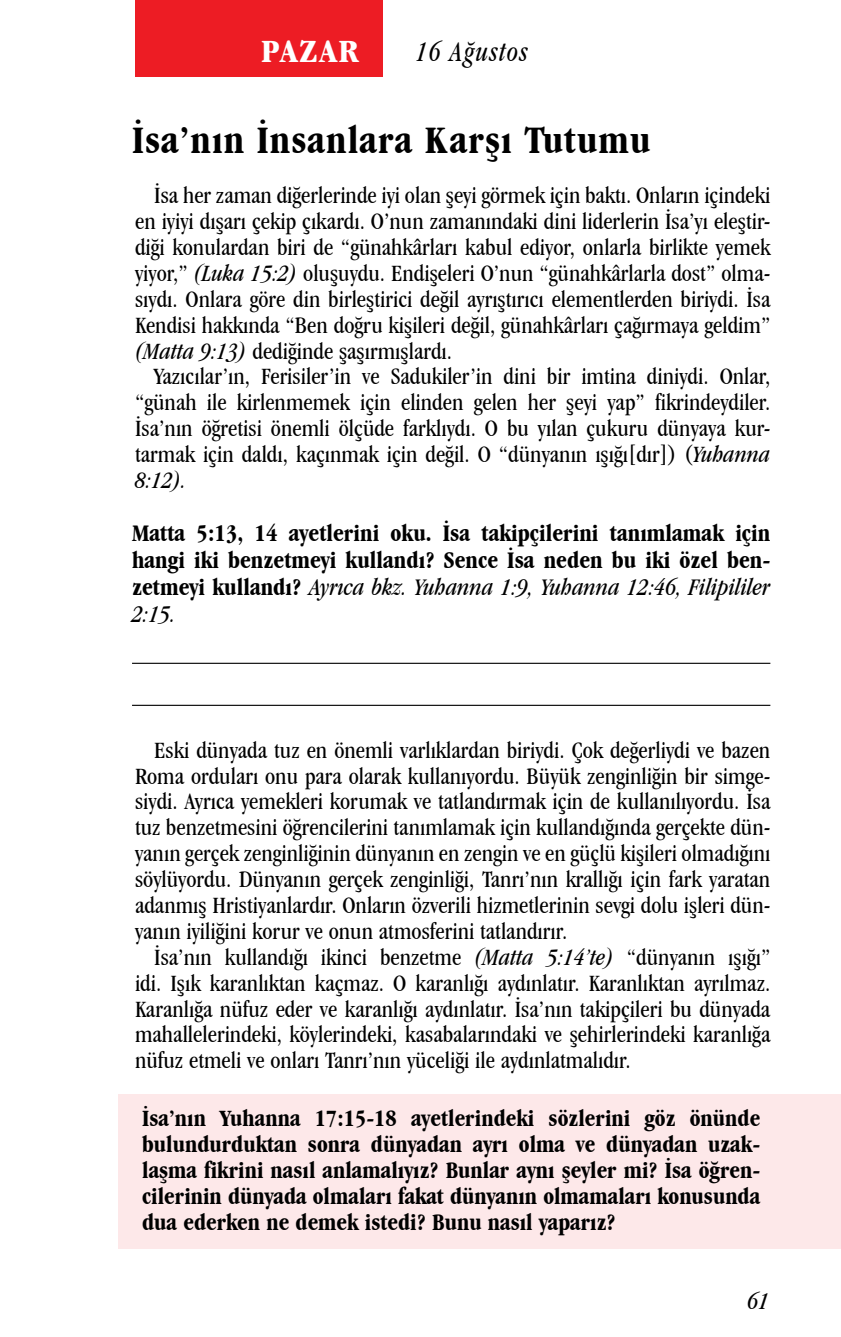
<style>
.page{position:relative;width:841px;height:1337px;background:#fff}
.page>*{position:absolute;margin:0;border:0;box-sizing:border-box;transform-origin:0 0}
.t1{font:700 condensed 40.5px "Garamond IT Cby BT";letter-spacing:.025em;color:#000}
.t2{font:700 condensed 33.75px "Garamond IT Cby BT";letter-spacing:.05em;color:#fff;scale:1.1 1}
.t3{font:italic condensed 29.25px "Garamond IT Cby BT";letter-spacing:.05em;color:#000;scale:.9 1}
.t4{font:700 condensed 24.75px/27px "Garamond IT Cby BT";color:#000;text-align:justify}
.t5{font:italic condensed 24.75px "Garamond IT Cby BT";color:#000}
.t6{font:condensed 24.3px/25.9px "Garamond IT Cby BT";color:#000;text-align:justify}
.t7{font:700 condensed 24.3px/25.9px "Garamond IT Cby BT";color:#000;text-align:justify}
.s1{font-style:italic}
.s2{font-weight:400;font-style:italic}
</style>
<div class="page">
<div style="left:135px;top:0;width:247px;height:76px;background:#ed1c24"></div>
<div style="left:119px;top:1093px;width:721px;height:155px;background:#fde8e9"></div>
<hr style="left:132px;top:663px;width:638px;height:1px;background:#000">
<hr style="left:132px;top:705px;width:638px;height:1px;background:#000">
<h2 class="t2" style="left:261px;top:31px;width:90px">PAZAR</h2>
<p class="t3" style="left:416px;top:35px;width:126px">16 Ağustos</p>
<h1 class="t1" style="left:132px;top:116px;width:520px">İsa’nın İnsanlara Karşı Tutumu</h1>
<p class="t6" style="left:135px;top:182px;width:636px;text-indent:19px">İsa her zaman diğerlerinde iyi olan şeyi görmek için baktı. Onların içindeki en iyiyi dışarı çekip çıkardı. O’nun zamanındaki dini liderlerin İsa’yı eleştir&shy;diği konulardan biri de “günahkârları kabul ediyor, onlarla birlikte yemek yiyor,” <span class="s1">(Luka 15:2)</span> oluşuydu. Endişeleri O’nun “günahkârlarla dost” olma&shy;sıydı. Onlara göre din birleştirici değil ayrıştırıcı elementlerden biriydi. İsa Kendisi hakkında “Ben doğru kişileri değil, günahkârları çağırmaya geldim” <span class="s1">(Matta 9:13)</span> dediğinde şaşırmışlardı.</p>
<p class="t6" style="left:135px;top:363px;width:636px;text-indent:19px">Yazıcılar’ın, Ferisiler’in ve Sadukiler’in dini bir imtina diniydi. Onlar, “günah ile kirlenmemek için elinden gelen her şeyi yap” fikrindeydiler.<br>İsa’nın öğretisi önemli ölçüde farklıydı. O bu yılan çukuru dünyaya kur&shy;tarmak için daldı, kaçınmak için değil. O “dünyanın ışığı[dır]) (<span class="s1">Yuhanna 8:12).</span></p>
<p class="t4" style="left:132px;top:519px;width:639px">Matta 5:13, 14 ayetlerini oku. İsa takipçilerini tanımlamak için hangi iki benzetmeyi kullandı? Sence İsa neden bu iki özel ben&shy;zetmeyi kullandı? <span class="s2">Ayrıca bkz. Yuhanna 1:9, Yuhanna 12:46, Filipililer 2:15.</span></p>
<p class="t6" style="left:135px;top:736px;width:636px;text-indent:19px">Eski dünyada tuz en önemli varlıklardan biriydi. Çok değerliydi ve bazen Roma orduları onu para olarak kullanıyordu. Büyük zenginliğin bir simge&shy;siydi. Ayrıca yemekleri korumak ve tatlandırmak için de kullanılıyordu. İsa tuz benzetmesini öğrencilerini tanımlamak için kullandığında gerçekte dün&shy;yanın gerçek zenginliğinin dünyanın en zengin ve en güçlü kişileri olmadığını söylüyordu. Dünyanın gerçek zenginliği, Tanrı’nın krallığı için fark yaratan adanmış Hristiyanlardır. Onların özverili hizmetlerinin sevgi dolu işleri dün&shy;yanın iyiliğini korur ve onun atmosferini tatlandırır.</p>
<p class="t6" style="left:135px;top:943px;width:636px;text-indent:19px">İsa’nın kullandığı ikinci benzetme <span class="s1">(Matta 5:14’te)</span> “dünyanın ışığı” idi. Işık karanlıktan kaçmaz. O karanlığı aydınlatır. Karanlıktan ayrılmaz.<br>Karanlığa nüfuz eder ve karanlığı aydınlatır. İsa’nın takipçileri bu dünyada mahallelerindeki, köylerindeki, kasabalarındaki ve şehirlerindeki karanlığa nüfuz etmeli ve onları Tanrı’nın yüceliği ile aydınlatmalıdır.</p>
<p class="t7" style="left:142px;top:1105px;width:619px">İsa’nın Yuhanna 17:15-18 ayetlerindeki sözlerini göz önünde bulundurduktan sonra dünyadan ayrı olma ve dünyadan uzak&shy;laşma fikrini nasıl anlamalıyız? Bunlar aynı şeyler mi? İsa öğren&shy;cilerinin dünyada olmaları fakat dünyanın olmamaları konusunda dua ederken ne demek istedi? Bunu nasıl yaparız?</p>
<p class="t5" style="left:747px;top:1286px;width:23px">61</p>
</div>
